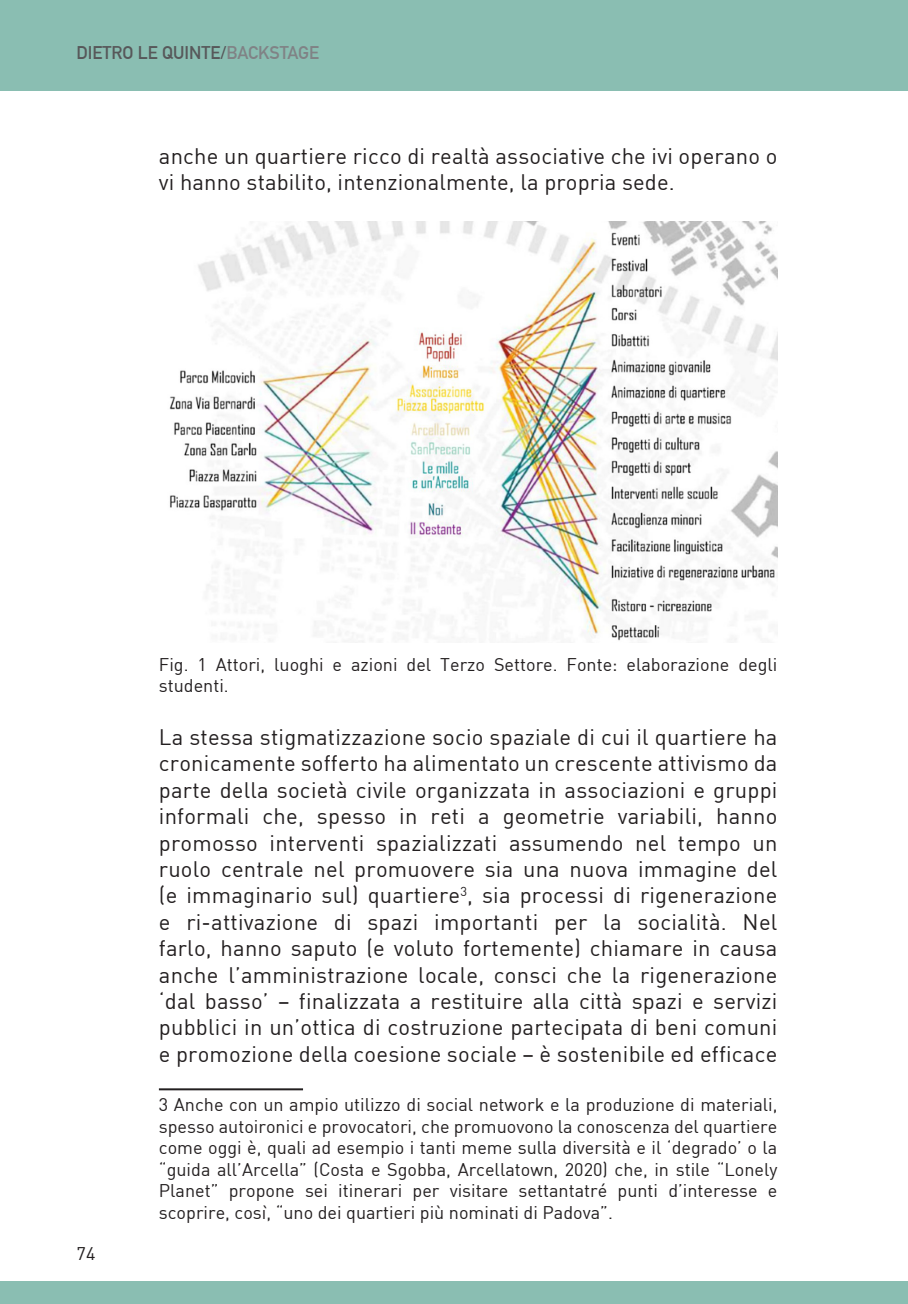
<style>
.page{position:relative;width:908px;height:1304px;background:#fff}
.page>*{position:absolute;margin:0;border:0;box-sizing:border-box;transform-origin:0 0}
.Heading_1{font:22px/26.4px "DIN";letter-spacing:.01em;color:#231f20}
.note{font:18px/21.6px "DIN";color:#231f20}
.t1{font:700 18px "DIN Alternate";color:#57585a}
.s1{color:#808285}
</style>
<div class="page">
<div style="left:0;top:0;width:907px;height:90px;background:#8abeb2"></div>
<div style="left:0;top:1281px;width:907px;height:23px;background:#8abeb2"></div>
<img style="left:169px;top:222px;width:608px;height:421px">
<hr style="left:159px;top:1088px;width:144px;height:2px;background:#231f20">
<p class="t1" style="left:77px;top:39px;width:244px">DIETRO LE QUINTE/<span class="s1">BACKSTAGE</span></p>
<p class="Heading_1" style="left:159px;top:142px;width:619px">anche un quartiere ricco di realtà associative che ivi operano o vi hanno stabilito, intenzionalmente, la propria sede.</p>
<p class="note" style="left:77px;top:1242px;width:20px">74</p>
<p class="note" style="left:159px;top:653px;width:619px">Fig. 1 Attori, luoghi e azioni del Terzo Settore. Fonte: elaborazione degli studenti.</p>
<p class="Heading_1" style="left:159px;top:723px;width:620px;text-align:justify">La stessa stigmatizzazione socio spaziale di cui il quartiere ha cronicamente sofferto ha alimentato un crescente attivismo da parte della società civile organizzata in associazioni e gruppi informali che, spesso in reti a geometrie variabili, hanno promosso interventi spazializzati assumendo nel tempo un ruolo centrale nel promuovere sia una nuova immagine del (e immaginario sul) quartiere<sup>3</sup>, sia processi di rigenerazione e ri-attivazione di spazi importanti per la socialità. Nel farlo, hanno saputo (e voluto fortemente) chiamare in causa anche l’amministrazione locale, consci che la rigenerazione ‘dal basso’ – finalizzata a restituire alla città spazi e servizi pubblici in un’ottica di costruzione partecipata di beni comuni e promozione della coesione sociale – è sostenibile ed efficace</p>
<p class="note" style="left:159px;top:1093px;width:620px;text-align:justify">3 Anche con un ampio utilizzo di social network e la produzione di materiali, spesso autoironici e provocatori, che promuovono la conoscenza del quartiere come oggi è, quali ad esempio i tanti meme sulla diversità e il ‘degrado’ o la “guida all’Arcella” (Costa e Sgobba, Arcellatown, 2020) che, in stile “Lonely Planet” propone sei itinerari per visitare settantatré punti d’interesse e scoprire, così, “uno dei quartieri più nominati di Padova”.</p>
</div>
